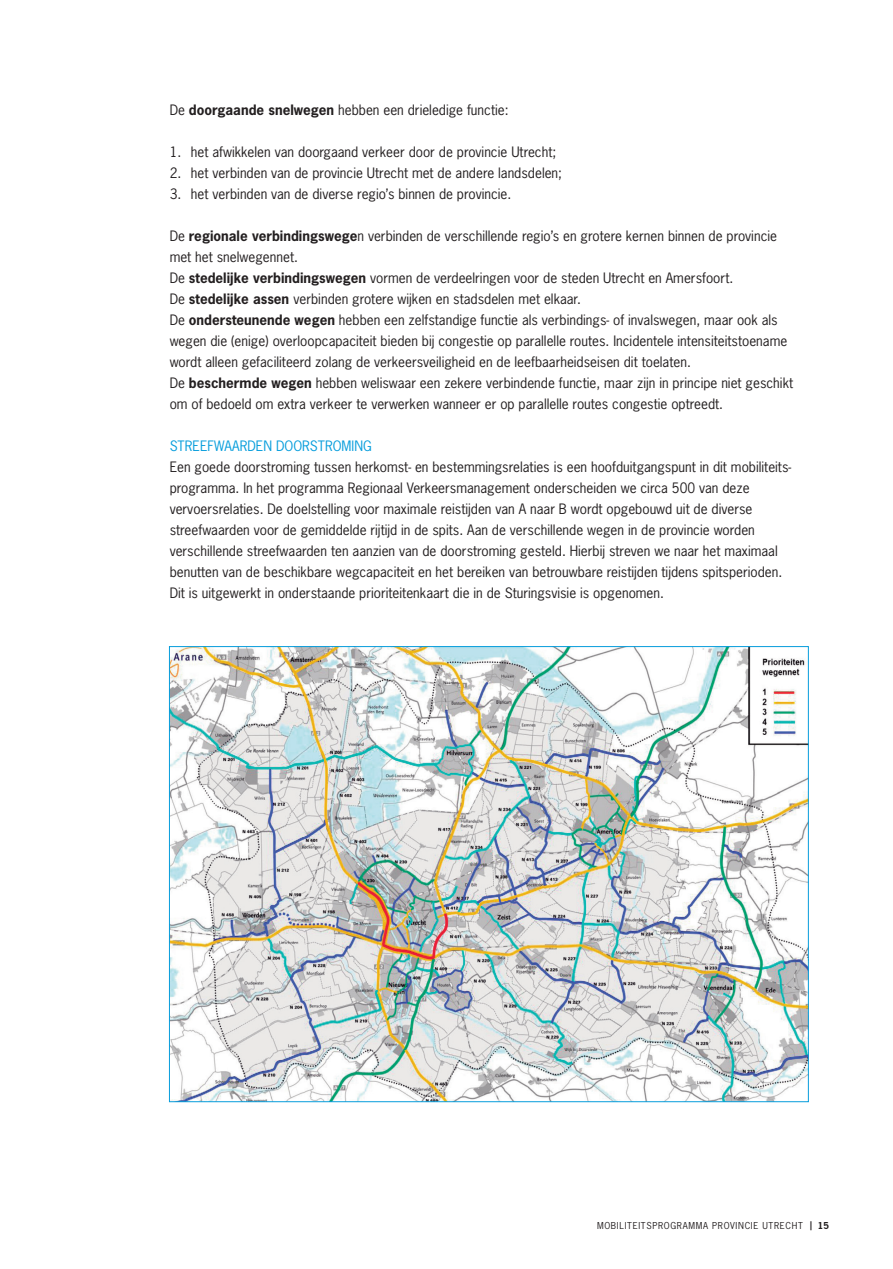
<style>
.page{position:relative;width:893px;height:1269px;background:#fff}
.page>*{position:absolute;margin:0;border:0;box-sizing:border-box;transform-origin:0 0}
.t1{font:13.5px/21px "News Gothic Std";color:#231f20}
.t2{font:13.5px "News Gothic Std";color:#069ddc}
.t3{font:9px "News Gothic Std";letter-spacing:.075em;color:#231f20}
.s1{font-weight:700}
</style>
<div class="page">
<img style="left:171px;top:648px;width:635px;height:451px">
<p class="t1" style="left:170px;top:99px;width:340px">De <span class="s1">doorgaande snelwegen</span> hebben een drieledige functie:</p>
<p class="t1" style="left:170px;top:141px;width:388px">1. het afwikkelen van doorgaand verkeer door de provincie Utrecht;</p>
<p class="t1" style="left:170px;top:162px;width:394px">2. het verbinden van de provincie Utrecht met de andere landsdelen;</p>
<p class="t1" style="left:170px;top:183px;width:343px">3. het verbinden van de diverse regio’s binnen de provincie.</p>
<p class="t1" style="left:170px;top:225px;width:625px">De <span class="s1">regionale verbindingswege</span>n verbinden de verschillende regio’s en grotere kernen binnen de provincie met het snelwegennet.<br>De <span class="s1">stedelijke verbindingswegen</span> vormen de verdeelringen voor de steden Utrecht en Amersfoort.<br>De <span class="s1">stedelijke assen</span> verbinden grotere wijken en stadsdelen met elkaar.<br>De <span class="s1">ondersteunende wegen</span> hebben een zelfstandige functie als verbindings- of invalswegen, maar ook als wegen die (enige) overloopcapaciteit bieden bij congestie op parallelle routes. Incidentele intensiteitstoename wordt alleen gefaciliteerd zolang de verkeersveiligheid en de leefbaarheidseisen dit toelaten.<br>De <span class="s1">beschermde wegen</span> hebben weliswaar een zekere verbindende functie, maar zijn in principe niet geschikt om of bedoeld om extra verkeer te verwerken wanneer er op parallelle routes congestie optreedt.</p>
<p class="t2" style="left:170px;top:437px;width:17px">Stree</p>
<p class="t2" style="left:208px;top:437px;width:16px">fwaardendoorstroming</p>
<p class="t1" style="left:170px;top:456px;width:623px">Een goede doorstroming tussen herkomst- en bestemmingsrelaties is een hoofduitgangspunt in dit mobiliteits&shy;programma. In het programma Regionaal Verkeersmanagement onderscheiden we circa 500 van deze vervoersrelaties. De doelstelling voor maximale reistijden van A naar B wordt opgebouwd uit de diverse streefwaarden voor de gemiddelde rijtijd in de spits. Aan de verschillende wegen in de provincie worden verschillende streefwaarden ten aanzien van de doorstroming gesteld. Hierbij streven we naar het maximaal benutten van de beschikbare wegcapaciteit en het bereiken van betrouwbare reistijden tijdens spitsperioden.<br>Dit is uitgewerkt in onderstaande prioriteitenkaart die in de Sturingsvisie is opgenomen.</p>
<p class="t3" style="left:597px;top:1219px;width:233px">mobiliteitsprogramma provincie utrecht <span class="s1">| 15</span></p>
</div>
